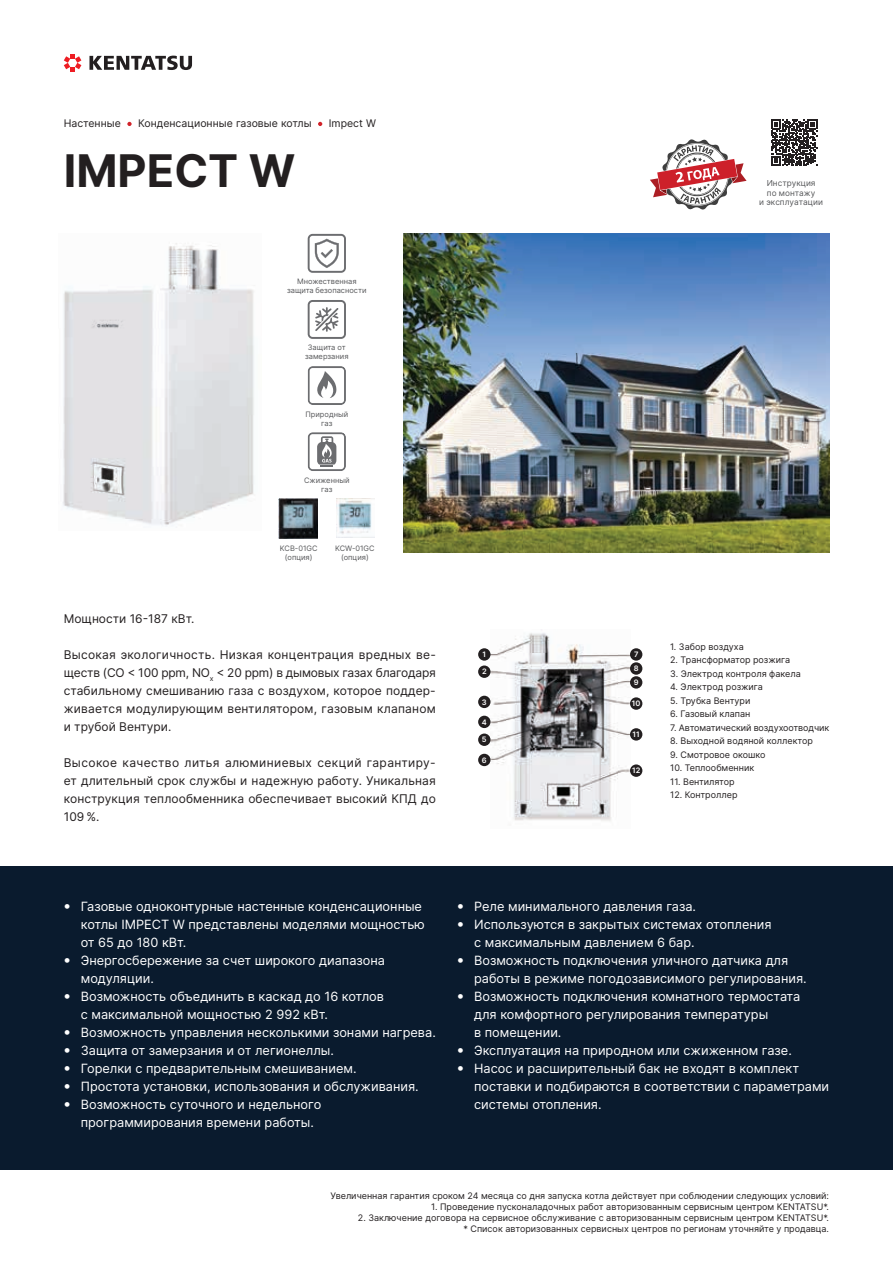
<style>
.page{position:relative;width:893px;height:1263px;background:#fff}
.page>*{position:absolute;margin:0;border:0;box-sizing:border-box;transform-origin:0 0}
.t1{font:700 45px "Inter";color:#231f20}
.t2{font:12.75px/18px "Inter";color:#fff}
.t3{font:12px/18px "Inter";letter-spacing:.01em;color:#231f20;text-align:justify}
.t4{font:10.5px "Inter";color:#231f20}
.t5{font:9px/10.8px "Inter";color:#231f20;text-align:right}
.t6{font:8.25px/9.4px "Inter";color:#57585a;text-align:center}
.t7{font:7.5px/9px "Inter";color:#57585a;text-align:center}
.t8{font:600 7.5px/14px "Inter";color:#fff;text-align:justify}
.s1{font-family:"Helios Cond C";font-weight:700}
</style>
<div class="page">
<svg style="left:81px;top:55px;width:111px;height:11px"></svg>
<svg style="left:89px;top:56px;width:103px;height:14px"></svg>
<svg style="left:64px;top:54px;width:17px;height:18px"></svg>
<img style="left:63px;top:243px;width:191px;height:283px">
<img style="left:404px;top:234px;width:425px;height:319px">
<svg style="left:127px;top:122px;width:5px;height:4px"></svg>
<svg style="left:318px;top:122px;width:4px;height:4px"></svg>
<div style="left:0;top:866px;width:893px;height:303px;background:#0a1b2e"></div>
<svg style="left:308px;top:234px;width:38px;height:39px"></svg>
<svg style="left:308px;top:300px;width:38px;height:39px"></svg>
<svg style="left:308px;top:366px;width:38px;height:39px"></svg>
<svg style="left:308px;top:432px;width:38px;height:39px"></svg>
<img style="left:491px;top:629px;width:139px;height:192px">
<div style="left:478px;top:648px;width:12px;height:13px;background:#231f20;border-radius:50%"></div>
<div style="left:478px;top:665px;width:12px;height:13px;background:#231f20;border-radius:50%"></div>
<div style="left:478px;top:696px;width:12px;height:12px;background:#231f20;border-radius:50%"></div>
<div style="left:478px;top:716px;width:12px;height:12px;background:#231f20;border-radius:50%"></div>
<div style="left:478px;top:733px;width:12px;height:13px;background:#231f20;border-radius:50%"></div>
<div style="left:478px;top:754px;width:12px;height:12px;background:#231f20;border-radius:50%"></div>
<div style="left:630px;top:648px;width:12px;height:13px;background:#231f20;border-radius:50%"></div>
<div style="left:630px;top:662px;width:12px;height:13px;background:#231f20;border-radius:50%"></div>
<div style="left:630px;top:676px;width:12px;height:13px;background:#231f20;border-radius:50%"></div>
<div style="left:630px;top:697px;width:12px;height:13px;background:#231f20;border-radius:50%"></div>
<div style="left:630px;top:728px;width:12px;height:13px;background:#231f20;border-radius:50%"></div>
<div style="left:630px;top:764px;width:12px;height:13px;background:#231f20;border-radius:50%"></div>
<svg style="left:771px;top:119px;width:47px;height:47px"></svg>
<svg style="left:650px;top:139px;width:97px;height:71px"></svg>
<img style="left:278px;top:499px;width:39px;height:39px">
<img style="left:336px;top:499px;width:38px;height:39px">
<p class="t4" style="left:64px;top:116px;width:59px">Настенные</p>
<p class="t4" style="left:138px;top:116px;width:175px">Конденсационные газовые котлы</p>
<p class="t4" style="left:329px;top:116px;width:49px">Impect W</p>
<h1 class="t1" style="left:64px;top:138px;width:233px">IMPECT W</h1>
<p class="t7" style="left:287px;top:277px;width:81px">Множественная защита безопасности</p>
<p class="t7" style="left:305px;top:343px;width:45px">Защита от замерзания</p>
<p class="t7" style="left:305px;top:409px;width:44px">Природный газ</p>
<p class="t7" style="left:304px;top:475px;width:47px">Сжиженный газ</p>
<p class="t7" style="left:280px;top:543px;width:39px">KCB-01GC (опция)</p>
<p class="t7" style="left:335px;top:543px;width:41px">KCW-01GC (опция)</p>
<p class="t3" style="left:64px;top:609px;width:132px">Мощности 16-187 кВт.</p>
<p class="t3" style="left:64px;top:645px;width:374px">Высокая экологичность. Низкая концентрация вредных ве&shy;ществ (CO &lt; 100 ppm, NO<sub>x</sub> &lt; 20 ppm) в дымовых газах благодаря стабильному смешиванию газа с воздухом, которое поддер&shy;живается модулирующим вентилятором, газовым клапаном и трубой Вентури.</p>
<p class="t3" style="left:64px;top:753px;width:374px">Высокое качество литья алюминиевых секций гарантиру&shy;ет длительный срок службы и надежную работу. Уникальная конструкция теплообменника обеспечивает высокий КПД до 109 %.</p>
<p class="t8" style="left:482px;top:647px;width:5px">1</p>
<p class="t8" style="left:482px;top:664px;width:6px">2</p>
<p class="t8" style="left:482px;top:695px;width:6px">3</p>
<p class="t8" style="left:482px;top:715px;width:6px">4</p>
<p class="t8" style="left:482px;top:732px;width:6px">5</p>
<p class="t8" style="left:482px;top:753px;width:6px">6</p>
<p class="t6" style="left:759px;top:178px;width:65px">Инструкция<br>по монтажу<br>и эксплуатации</p>
<p class="t8" style="left:634px;top:647px;width:6px">7<br>8<br>9</p>
<p class="t8" style="left:632px;top:696px;width:10px">10</p>
<p class="t8" style="left:633px;top:727px;width:9px">11</p>
<p class="t8" style="left:632px;top:763px;width:10px">12</p>
<p class="t5" style="left:670px;top:641px;width:75px">1. Забор воздуха</p>
<p class="t5" style="left:670px;top:654px;width:121px">2. Трансформатор розжига</p>
<p class="t5" style="left:670px;top:668px;width:132px">3. Электрод контроля факела</p>
<p class="t5" style="left:670px;top:681px;width:94px">4. Электрод розжига</p>
<p class="t5" style="left:670px;top:695px;width:82px">5. Трубка Вентури</p>
<p class="t5" style="left:670px;top:708px;width:82px">6. Газовый клапан</p>
<p class="t5" style="left:670px;top:722px;width:161px">7. Автоматический воздухоотводчик</p>
<p class="t5" style="left:670px;top:735px;width:144px">8. Выходной водяной коллектор</p>
<p class="t5" style="left:670px;top:749px;width:97px">9. Смотровое окошко</p>
<p class="t5" style="left:670px;top:762px;width:86px">10. Теплообменник</p>
<p class="t5" style="left:670px;top:776px;width:66px">11. Вентилятор</p>
<p class="t5" style="left:670px;top:789px;width:69px">12. Контроллер</p>
<p class="t2" style="left:81px;top:897px;width:345px;text-indent:-17px"><span class="s1">•</span> Газовые одноконтурные настенные конденсационные котлы IMPECT W представлены моделями мощностью от 65 до 180 кВт.</p>
<p class="t2" style="left:81px;top:951px;width:306px;text-indent:-17px"><span class="s1">•</span> Энергосбережение за счет широкого диапазона модуляции.</p>
<p class="t2" style="left:81px;top:987px;width:305px;text-indent:-17px"><span class="s1">•</span> Возможность объединить в каскад до 16 котлов с максимальной мощностью 2 992 кВт.</p>
<p class="t2" style="left:64px;top:1023px;width:374px"><span class="s1">•</span> Возможность управления несколькими зонами нагрева.</p>
<p class="t2" style="left:64px;top:1041px;width:272px"><span class="s1">•</span> Защита от замерзания и от легионеллы.</p>
<p class="t2" style="left:64px;top:1059px;width:294px"><span class="s1">•</span> Горелки с предварительным смешиванием.</p>
<p class="t2" style="left:64px;top:1077px;width:356px"><span class="s1">•</span> Простота установки, использования и обслуживания.</p>
<p class="t2" style="left:81px;top:1095px;width:242px;text-indent:-17px"><span class="s1">•</span> Возможность суточного и недельного программирования времени работы.</p>
<p class="t2" style="left:457px;top:897px;width:240px"><span class="s1">•</span> Реле минимального давления газа.</p>
<p class="t2" style="left:474px;top:915px;width:299px;text-indent:-17px"><span class="s1">•</span> Используются в закрытых системах отопления с максимальным давлением 6 бар.</p>
<p class="t2" style="left:474px;top:951px;width:334px;text-indent:-17px"><span class="s1">•</span> Возможность подключения уличного датчика для работы в режиме погодозависимого регулирования.</p>
<p class="t2" style="left:474px;top:987px;width:328px;text-indent:-17px"><span class="s1">•</span> Возможность подключения комнатного термостата для комфортного регулирования температуры<br>в помещении.</p>
<p class="t2" style="left:457px;top:1041px;width:336px"><span class="s1">•</span> Эксплуатация на природном или сжиженном газе.</p>
<p class="t2" style="left:474px;top:1059px;width:357px;text-indent:-17px"><span class="s1">•</span> Насос и расширительный бак не входят в комплект поставки и подбираются в соответствии с параметрами системы отопления.</p>
<p class="t5" style="left:330px;top:1190px;width:500px">Увеличенная гарантия сроком 24 месяца со дня запуска котла действует при соблюдении следующих условий:</p>
<p class="t5" style="left:431px;top:1201px;width:399px">1. Проведение пусконаладочных работ авторизованным сервисным центром KENTATSU*.</p>
<p class="t5" style="left:358px;top:1212px;width:473px">2. Заключение договора на сервисное обслуживание с авторизованным сервисным центром KENTATSU*. * Список авторизованных сервисных центров по регионам уточняйте у продавца.</p>
</div>
